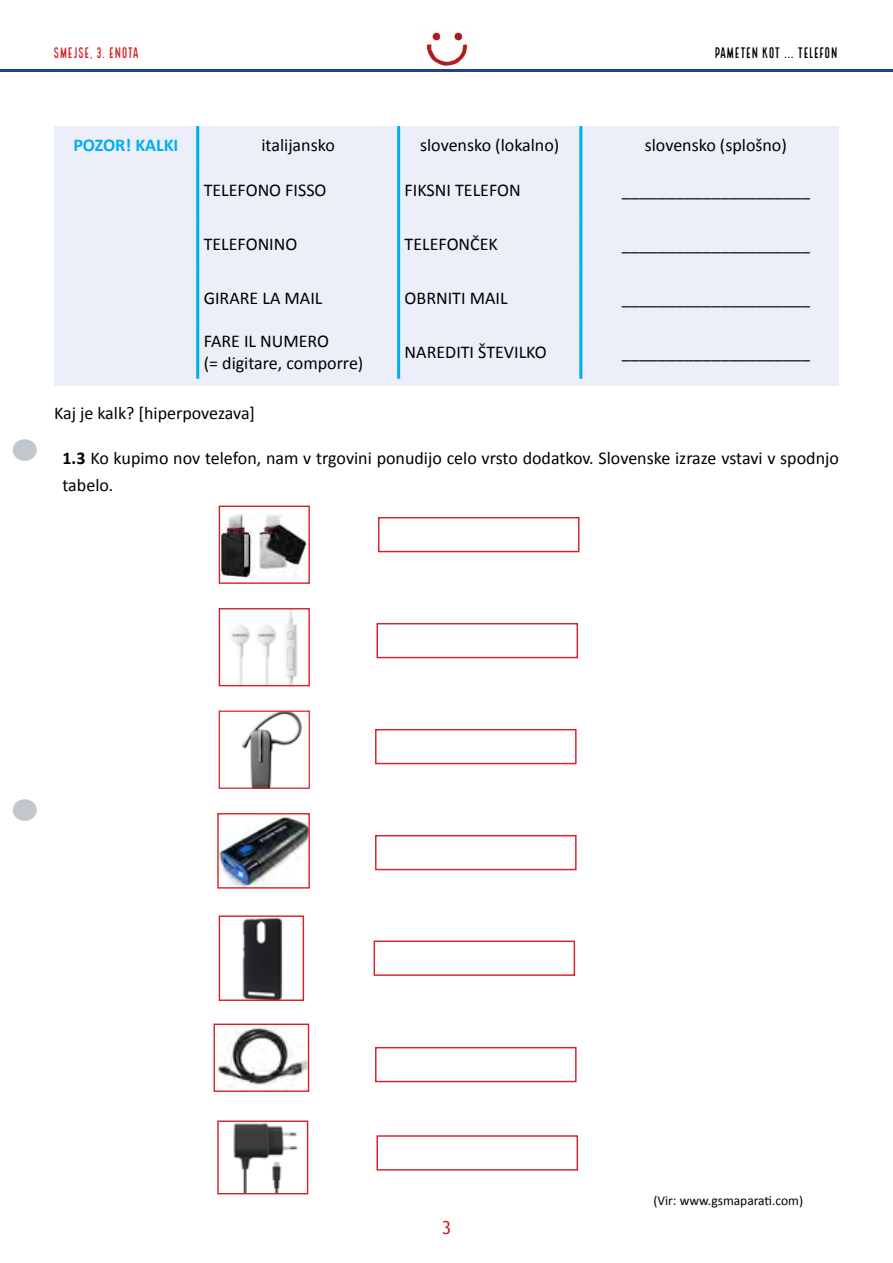
<style>
.page{position:relative;width:893px;height:1263px;background:#fff}
.page>*{position:absolute;margin:0;border:0;box-sizing:border-box;transform-origin:0 0}
.t1{font:18px/27px "Calibri";color:#000}
.t2{font:700 18px "Calibri";color:#00aeef}
.t3{font:18px "Trebuchet MS";color:#d2232a}
.t4{font:15px "Local Brewery Four";letter-spacing:-.01em;color:#000}
.t5{font:15px "Local Brewery Four";letter-spacing:-.01em;color:#d2232a}
.t6{font:13.5px "Calibri";color:#000}
.s1{font-weight:700}
</style>
<div class="page">
<img style="left:426px;top:31px;width:43px;height:35px">
<hr style="left:0;top:69px;width:893px;height:3px;background:#25408f">
<div style="left:13px;top:439px;width:24px;height:22px;background:#c1c7cd;border-radius:50%"></div>
<div style="left:13px;top:799px;width:24px;height:22px;background:#c1c7cd;border-radius:50%"></div>
<div style="left:54px;top:126px;width:785px;height:260px;background:#eceff9"></div>
<hr style="left:196px;top:162px;width:3px;height:54px;background:#00aeef">
<hr style="left:196px;top:216px;width:3px;height:54px;background:#00aeef">
<hr style="left:196px;top:270px;width:3px;height:54px;background:#00aeef">
<hr style="left:196px;top:324px;width:3px;height:55px;background:#00aeef">
<hr style="left:397px;top:162px;width:3px;height:54px;background:#00aeef">
<hr style="left:397px;top:270px;width:3px;height:54px;background:#00aeef">
<hr style="left:397px;top:324px;width:3px;height:55px;background:#00aeef">
<hr style="left:196px;top:126px;width:3px;height:36px;background:#00aeef">
<hr style="left:397px;top:126px;width:3px;height:36px;background:#00aeef">
<hr style="left:397px;top:216px;width:3px;height:54px;background:#00aeef">
<hr style="left:579px;top:324px;width:3px;height:55px;background:#00aeef">
<hr style="left:579px;top:126px;width:3px;height:36px;background:#00aeef">
<hr style="left:579px;top:162px;width:3px;height:54px;background:#00aeef">
<hr style="left:579px;top:216px;width:3px;height:54px;background:#00aeef">
<hr style="left:579px;top:270px;width:3px;height:54px;background:#00aeef">
<img style="left:221px;top:514px;width:86px;height:65px">
<div style="left:219px;top:506px;width:91px;height:78px;border:1px solid #d2232a"></div>
<img style="left:231px;top:610px;width:66px;height:74px">
<div style="left:219px;top:608px;width:91px;height:78px;border:1px solid #d2232a"></div>
<img style="left:241px;top:712px;width:61px;height:75px">
<div style="left:219px;top:710px;width:91px;height:79px;border:1px solid #d2232a"></div>
<img style="left:219px;top:815px;width:89px;height:71px">
<div style="left:217px;top:813px;width:93px;height:75px;border:1px solid #d2232a"></div>
<img style="left:217px;top:1027px;width:90px;height:61px">
<div style="left:214px;top:1023px;width:95px;height:69px;border:1px solid #d2232a"></div>
<img style="left:233px;top:1123px;width:65px;height:69px">
<div style="left:217px;top:1120px;width:91px;height:74px;border:1px solid #d2232a"></div>
<img style="left:242px;top:917px;width:41px;height:82px">
<div style="left:219px;top:915px;width:85px;height:86px;border:1px solid #d2232a"></div>
<div style="left:378px;top:517px;width:201px;height:35px;border:1px solid #d2232a"></div>
<div style="left:376px;top:623px;width:202px;height:35px;border:1px solid #d2232a"></div>
<div style="left:375px;top:729px;width:202px;height:35px;border:1px solid #d2232a"></div>
<div style="left:375px;top:835px;width:202px;height:35px;border:1px solid #d2232a"></div>
<div style="left:374px;top:940px;width:201px;height:36px;border:1px solid #d2232a"></div>
<div style="left:375px;top:1047px;width:202px;height:35px;border:1px solid #d2232a"></div>
<div style="left:376px;top:1135px;width:202px;height:35px;border:1px solid #d2232a"></div>
<p class="t5" style="left:53px;top:45px;width:87px">SMEJSE, 3. ENOTA</p>
<p class="t4" style="left:714px;top:45px;width:125px">PAMETEN KOT ... TELEFON</p>
<p class="t2" style="left:73px;top:133px;width:107px">POZOR! KALKI</p>
<p class="t1" style="left:262px;top:131px;width:75px">italijansko</p>
<p class="t1" style="left:420px;top:131px;width:141px">slovensko (lokalno)</p>
<p class="t1" style="left:645px;top:131px;width:144px">slovensko (splošno)</p>
<p class="t1" style="left:204px;top:176px;width:124px">TELEFONO FISSO</p>
<p class="t1" style="left:405px;top:176px;width:118px">FIKSNI TELEFON</p>
<p class="t1" style="left:622px;top:176px;width:190px">_____________________</p>
<p class="t1" style="left:204px;top:230px;width:95px">TELEFONINO</p>
<p class="t1" style="left:405px;top:230px;width:95px">TELEFONČEK</p>
<p class="t1" style="left:622px;top:230px;width:190px">_____________________</p>
<p class="t1" style="left:204px;top:284px;width:120px">GIRARE LA MAIL</p>
<p class="t1" style="left:405px;top:284px;width:104px">OBRNITI MAIL</p>
<p class="t1" style="left:622px;top:284px;width:190px">_____________________</p>
<p class="t1" style="left:204px;top:331px;width:161px;line-height:21.6px">FARE IL NUMERO<br>(= digitare, comporre)</p>
<p class="t1" style="left:405px;top:339px;width:144px">NAREDITI ŠTEVILKO</p>
<p class="t1" style="left:622px;top:339px;width:190px">_____________________</p>
<p class="t1" style="left:54px;top:399px;width:203px">Kaj je kalk? [hiperpovezava]</p>
<p class="t1" style="left:63px;top:445px;width:778px"><span class="s1">1.3</span> Ko kupimo nov telefon, nam v trgovini ponudijo celo vrsto dodatkov. Slovenske izraze vstavi v spodnjo tabelo.</p>
<p class="t3" style="left:442px;top:1217px;width:11px">3</p>
<p class="t6" style="left:653px;top:1191px;width:151px">(Vir: www.gsmaparati.com)</p>
</div>
